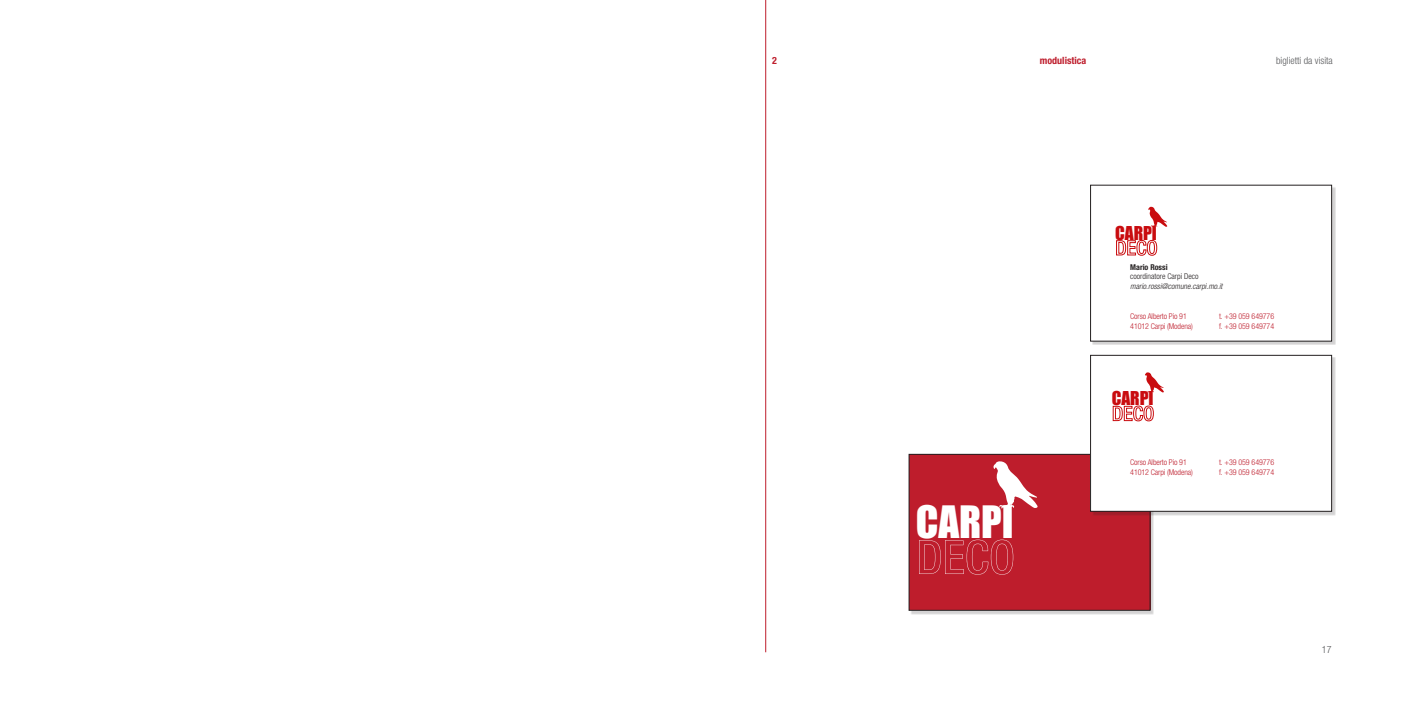
<style>
.page{position:relative;width:1418px;height:709px;background:#fff}
.page>*{position:absolute;margin:0;border:0;box-sizing:border-box;transform-origin:0 0}
.t1{font:41px "Impact";color:#fff}
.t2{font:17.5px "Impact";color:#c90c0f}
.t3{font:300 condensed 10px "Helvetica Neue LT Std";color:#57585a}
.t4{font:700 condensed 10px "Helvetica Neue LT Std";color:#be1d2c}
.t5{font:300 condensed 8px "Helvetica Neue LT Std";letter-spacing:-.01em;color:#be1d2c}
.t6{font:italic 300 condensed 8px "Helvetica Neue LT Std";color:#231f20}
.t7{font:300 condensed 8px "Helvetica Neue LT Std";color:#231f20}
.t8{font:700 condensed 8px "Helvetica Neue LT Std";color:#231f20}
</style>
<div class="page">
<div style="left:910px;top:455px;width:244px;height:159px;background:#231f20;opacity:.2"></div>
<div style="left:909px;top:454px;width:241px;height:156px;background:#be1d2c"></div>
<div style="left:1091px;top:187px;width:244px;height:158px;background:#231f20;opacity:.2"></div>
<div style="left:1090px;top:185px;width:241px;height:156px;background:#fff"></div>
<div style="left:1091px;top:357px;width:244px;height:158px;background:#231f20;opacity:.2"></div>
<div style="left:1090px;top:355px;width:241px;height:156px;background:#fff"></div>
<div style="left:1090px;top:355px;width:241px;height:156px;border:1px solid #231f20"></div>
<svg style="left:1148px;top:207px;width:19px;height:20px"></svg>
<svg style="left:1116px;top:240px;width:40px;height:15px"></svg>
<svg style="left:993px;top:461px;width:45px;height:47px"></svg>
<svg style="left:919px;top:539px;width:94px;height:35px"></svg>
<svg style="left:1145px;top:372px;width:19px;height:20px"></svg>
<svg style="left:1112px;top:406px;width:41px;height:15px"></svg>
<hr style="left:765px;top:0;width:1px;height:652px;background:#be1d2c">
<p class="t4" style="left:772px;top:54px;width:6px">2</p>
<p class="t4" style="left:1039px;top:54px;width:48px">modulistica</p>
<p class="t3" style="left:1276px;top:55px;width:58px">biglietti da visita</p>
<p class="t2" style="left:1114px;top:222px;width:43px">CARPI</p>
<p class="t8" style="left:1130px;top:262px;width:39px">Mario Rossi</p>
<p class="t7" style="left:1130px;top:272px;width:70px">coordinatore Carpi Deco</p>
<p class="t6" style="left:1130px;top:281px;width:94px">mario.rossi@comune.carpi.mo.it</p>
<p class="t5" style="left:1130px;top:312px;width:58px">Corso Alberto Pio 91</p>
<p class="t5" style="left:1130px;top:321px;width:64px">41012 Carpi (Modena)</p>
<p class="t5" style="left:1219px;top:312px;width:57px">t. +39 059 649776</p>
<p class="t5" style="left:1219px;top:321px;width:57px">f. +39 059 649774</p>
<p class="t1" style="left:915px;top:497px;width:99px">CARPI</p>
<p class="t2" style="left:1111px;top:388px;width:43px">CARPI</p>
<p class="t5" style="left:1130px;top:457px;width:58px">Corso Alberto Pio 91</p>
<p class="t5" style="left:1130px;top:467px;width:64px">41012 Carpi (Modena)</p>
<p class="t5" style="left:1219px;top:457px;width:57px">t. +39 059 649776</p>
<p class="t5" style="left:1219px;top:467px;width:57px">f. +39 059 649774</p>
<p class="t3" style="left:1321px;top:643px;width:11px">17</p>
</div>
